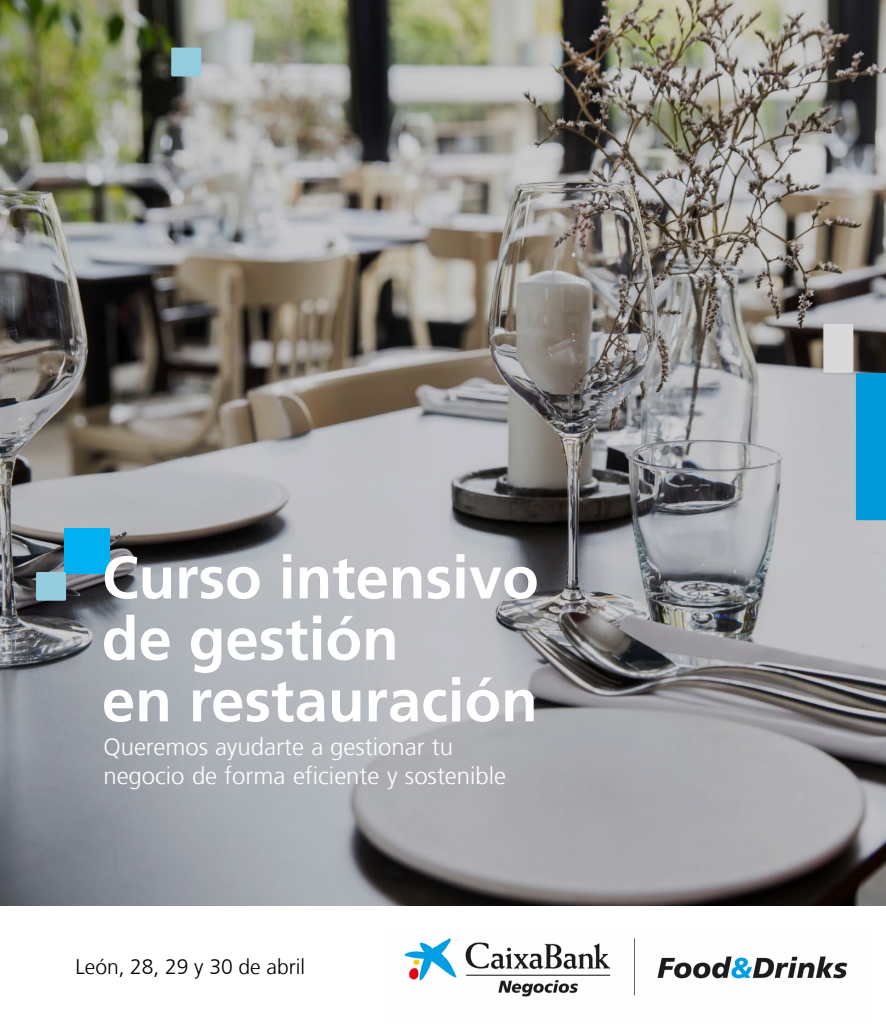
<style>
.page{position:relative;width:886px;height:1034px;background:#fff}
.page>*{position:absolute;margin:0;border:0;box-sizing:border-box;transform-origin:0 0}
.t1{font:700 60px "La Caixa Frutiger";color:#fff}
.t2{font:300 24px/28.8px "La Caixa Frutiger";color:#fff}
.t3{font:300 21px "La Caixa Frutiger";color:#000}
</style>
<div class="page">
<img style="left:0;top:0;width:885px;height:905px">
<img style="left:404px;top:938px;width:444px;height:59px">
<div style="left:855px;top:373px;width:30px;height:147px;background:#009ad8"></div>
<div style="left:171px;top:48px;width:30px;height:28px;background:#93cddd"></div>
<div style="left:64px;top:528px;width:45px;height:46px;background:#00b0f0"></div>
<div style="left:822px;top:324px;width:30px;height:49px;background:#d9d9d9;border:3px solid #d9d9d9"></div>
<div style="left:36px;top:572px;width:30px;height:28px;background:#93cddd"></div>
<p class="t1" style="left:102px;top:542px;width:438px">Curso intensivo</p>
<p class="t1" style="left:102px;top:603px;width:298px">de gestión</p>
<p class="t1" style="left:102px;top:665px;width:437px">en restauración</p>
<p class="t2" style="left:103px;top:732px;width:404px">Queremos ayudarte a gestionar tu negocio de forma eficiente y sostenible</p>
<p class="t3" style="left:75px;top:954px;width:231px">León, 28, 29 y 30 de abril</p>
</div>
